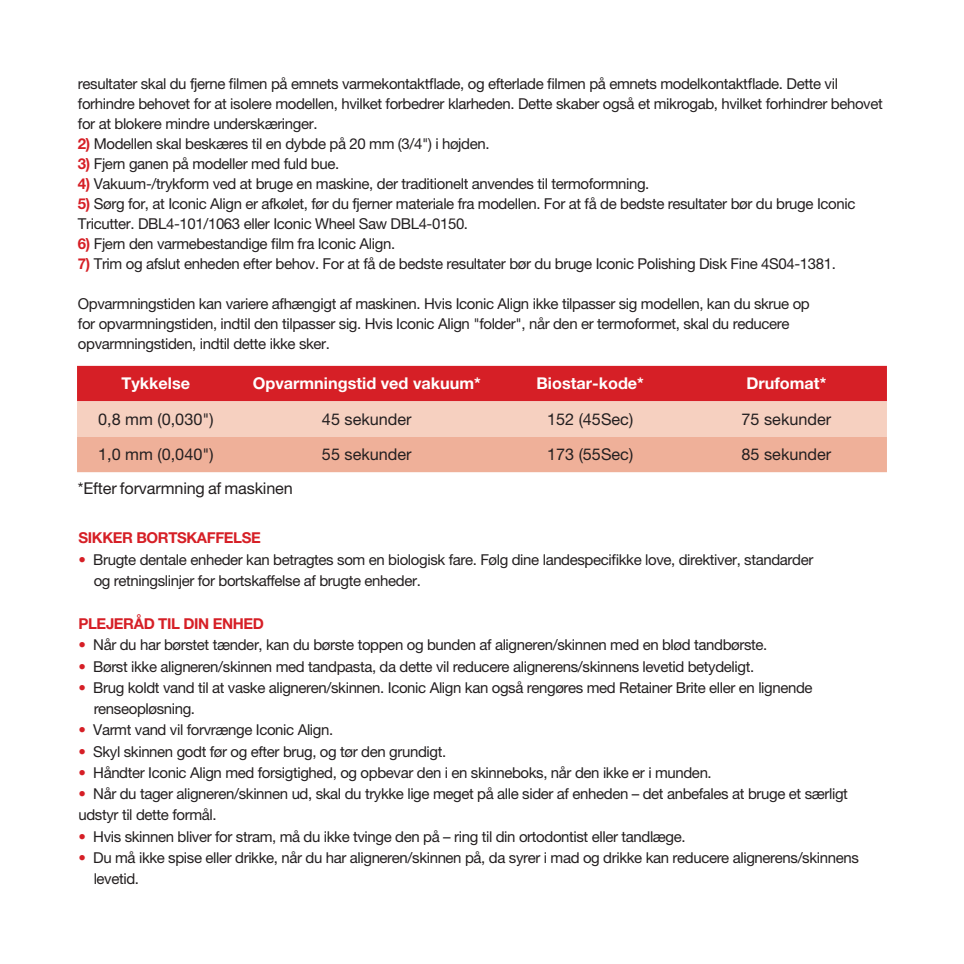
<style>
.page{position:relative;width:964px;height:964px;background:#fff}
.page>*{position:absolute;margin:0;border:0;box-sizing:border-box;transform-origin:0 0}
.t1{font:16.25px "Helvetica Neue LT Pro";color:#231f20}
.t2{font:700 16.25px "Helvetica Neue LT Pro";color:#fff}
.t3{font:15px/20px "Helvetica Neue LT Pro";letter-spacing:-.025em;color:#231f20}
.t4{font:700 15px "Helvetica Neue LT Pro";letter-spacing:-.025em;color:#d61f26}
.s1{font-weight:700;color:#d61f26}
.s2{color:#d61f26}
</style>
<div class="page">
<svg style="left:77px;top:366px;width:810px;height:106px;background:#e98a80"></svg>
<p class="t3" style="left:78px;top:73px;width:806px">resultater skal du fjerne filmen på emnets varmekontaktflade, og efterlade filmen på emnets modelkontaktflade. Dette vil forhindre behovet for at isolere modellen, hvilket forbedrer klarheden. Dette skaber også et mikrogab, hvilket forhindrer behovet for at blokere mindre underskæringer.</p>
<p class="t3" style="left:78px;top:133px;width:413px"><span class="s1">2)</span> Modellen skal beskæres til en dybde på 20 mm (3/4") i højden.</p>
<p class="t3" style="left:78px;top:153px;width:263px"><span class="s1">3)</span> Fjern ganen på modeller med fuld bue.</p>
<p class="t3" style="left:78px;top:173px;width:573px"><span class="s1">4)</span> Vakuum-/trykform ved at bruge en maskine, der traditionelt anvendes til termoformning.</p>
<p class="t3" style="left:78px;top:193px;width:779px"><span class="s1">5)</span> Sørg for, at Iconic Align er afkølet, før du fjerner materiale fra modellen. For at få de bedste resultater bør du bruge Iconic<br>Tricutter. DBL4-101/1063 eller Iconic Wheel Saw DBL4-0150.</p>
<p class="t3" style="left:78px;top:233px;width:319px"><span class="s1">6)</span> Fjern den varmebestandige film fra Iconic Align.</p>
<p class="t3" style="left:78px;top:253px;width:759px"><span class="s1">7)</span> Trim og afslut enheden efter behov. For at få de bedste resultater bør du bruge Iconic Polishing Disk Fine 4S04-1381.</p>
<p class="t3" style="left:78px;top:293px;width:733px">Opvarmningstiden kan variere afhængigt af maskinen. Hvis Iconic Align ikke tilpasser sig modellen, kan du skrue op for opvarmningstiden, indtil den tilpasser sig. Hvis Iconic Align "folder", når den er termoformet, skal du reducere opvarmningstiden, indtil dette ikke sker.</p>
<p class="t2" style="left:122px;top:373px;width:70px">Tykkelse</p>
<p class="t2" style="left:253px;top:373px;width:229px">Opvarmningstid ved vakuum*</p>
<p class="t2" style="left:536px;top:373px;width:109px">Biostar-kode*</p>
<p class="t2" style="left:746px;top:373px;width:81px">Drufomat*</p>
<p class="t1" style="left:98px;top:409px;width:117px">0,8 mm (0,030")</p>
<p class="t1" style="left:322px;top:409px;width:91px">45 sekunder</p>
<p class="t1" style="left:547px;top:409px;width:88px">152 (45Sec)</p>
<p class="t1" style="left:741px;top:409px;width:91px">75 sekunder</p>
<p class="t1" style="left:98px;top:445px;width:117px">1,0 mm (0,040")</p>
<p class="t1" style="left:322px;top:445px;width:91px">55 sekunder</p>
<p class="t1" style="left:547px;top:445px;width:88px">173 (55Sec)</p>
<p class="t1" style="left:741px;top:445px;width:91px">85 sekunder</p>
<p class="t1" style="left:78px;top:478px;width:216px">*Efter forvarmning af maskinen</p>
<p class="t4" style="left:78px;top:528px;width:184px">SIKKER BORTSKAFFELSE</p>
<p class="t3" style="left:78px;top:549px;width:736px"><span class="s2">•</span> Brugte dentale enheder kan betragtes som en biologisk fare. Følg dine landespecifikke love, direktiver, standarder</p>
<p class="t3" style="left:94px;top:571px;width:329px">og retningslinjer for bortskaffelse af brugte enheder.</p>
<p class="t4" style="left:78px;top:614px;width:187px">PLEJERÅD TIL DIN ENHED</p>
<p class="t3" style="left:78px;top:635px;width:690px"><span class="s2">•</span> Når du har børstet tænder, kan du børste toppen og bunden af aligneren/skinnen med en blød tandbørste.</p>
<p class="t3" style="left:78px;top:656px;width:677px"><span class="s2">•</span> Børst ikke aligneren/skinnen med tandpasta, da dette vil reducere alignerens/skinnens levetid betydeligt.</p>
<p class="t3" style="left:78px;top:677px;width:736px"><span class="s2">•</span> Brug koldt vand til at vaske aligneren/skinnen. Iconic Align kan også rengøres med Retainer Brite eller en lignende</p>
<p class="t3" style="left:94px;top:698px;width:103px">renseopløsning.</p>
<p class="t3" style="left:78px;top:720px;width:256px"><span class="s2">•</span> Varmt vand vil forvrænge Iconic Align.</p>
<p class="t3" style="left:78px;top:741px;width:369px"><span class="s2">•</span> Skyl skinnen godt før og efter brug, og tør den grundigt.</p>
<p class="t3" style="left:78px;top:762px;width:635px"><span class="s2">•</span> Håndter Iconic Align med forsigtighed, og opbevar den i en skinneboks, når den ikke er i munden.</p>
<p class="t3" style="left:78px;top:783px;width:771px;line-height:21.2px"><span class="s2">•</span> Når du tager aligneren/skinnen ud, skal du trykke lige meget på alle sider af enheden – det anbefales at bruge et særligt udstyr til dette formål.</p>
<p class="t3" style="left:78px;top:826px;width:609px"><span class="s2">•</span> Hvis skinnen bliver for stram, må du ikke tvinge den på – ring til din ortodontist eller tandlæge.</p>
<p class="t3" style="left:78px;top:847px;width:782px"><span class="s2">•</span> Du må ikke spise eller drikke, når du har aligneren/skinnen på, da syrer i mad og drikke kan reducere alignerens/skinnens</p>
<p class="t3" style="left:94px;top:868px;width:47px">levetid.</p>
</div>
